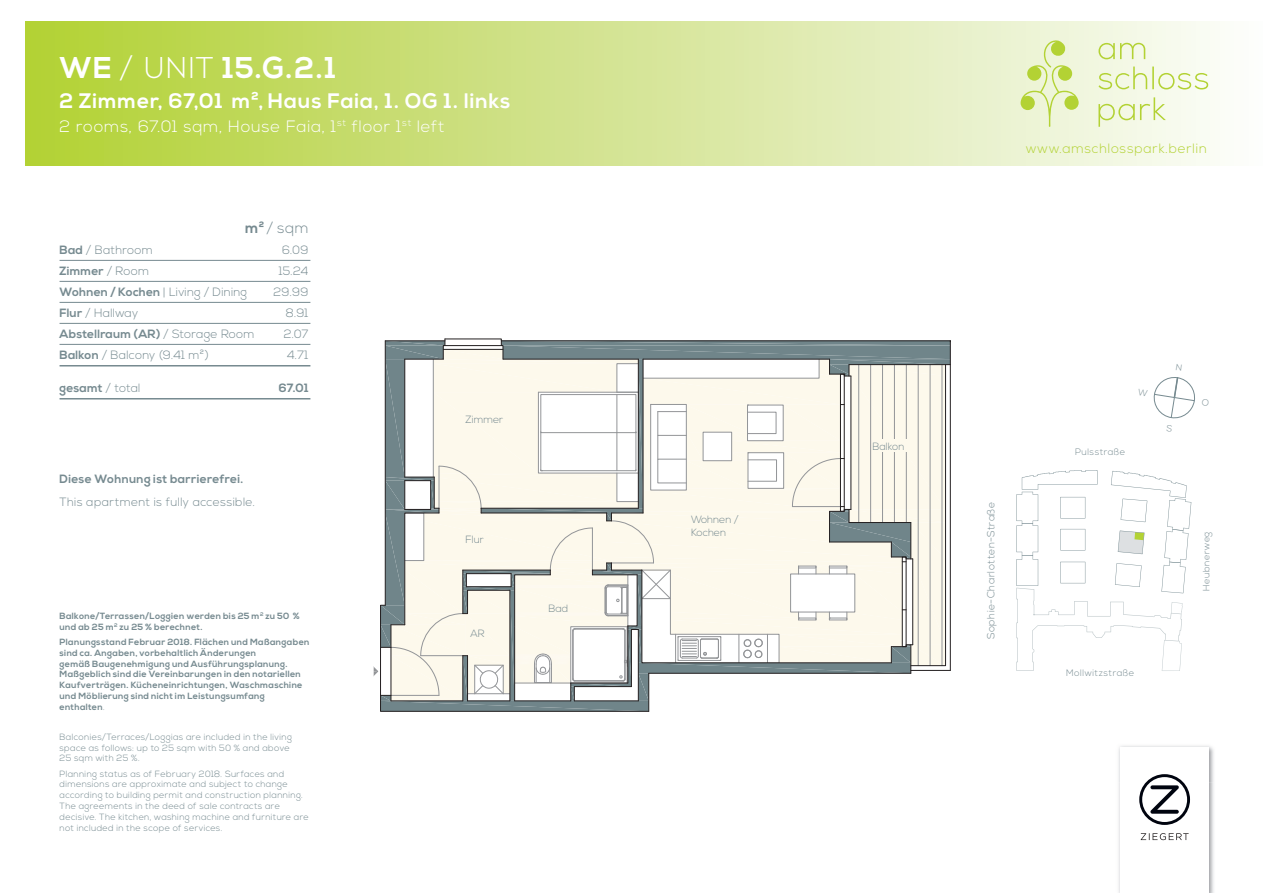
<style>
.page{position:relative;width:1263px;height:893px;background:#fff}
.page>*{position:absolute;margin:0;border:0;box-sizing:border-box;transform-origin:0 0}
.t1{font:700 30px "Nexa";color:#fff}
.t2{font:700 21px "Nexa";letter-spacing:.04em;color:#fff}
.t3{font:300 16.5px "Nexa";letter-spacing:.045em;color:#fff}
.t4{font:300 15px "Nexa";color:#768a90}
.t5{font:300 13.5px "Nexa";letter-spacing:.055em;color:#b3d234}
.t6{font:300 12px "Nexa";letter-spacing:.02em;color:#768a90}
.t7{font:700 12px "Nexa";letter-spacing:.02em;color:#768a90}
.t8{font:300 10.5px/12.6px "Nexa";color:#768a90}
.t9{font:300 10.35px "Nexa";letter-spacing:.05em;color:#768a90}
.t10{font:300 9.3px "Nexa";letter-spacing:.05em;color:#768a90}
.t11{font:300 9.15px "Nexa";letter-spacing:.05em;color:#768a90}
.t12{font:300 9px/10.8px "Nexa";letter-spacing:.035em;color:#768a90}
.t13{font:700 9px/10.8px "Nexa";letter-spacing:.035em;color:#768a90}
.s1{font-weight:300}
.s2{font-weight:700}
</style>
<div class="page">
<div style="left:26px;top:21px;width:1237px;height:145px;background:linear-gradient(to right,#b2d035,#fbfcfc)"></div>
<hr style="left:60px;top:260px;width:250px;height:1px;background:#768a90">
<hr style="left:60px;top:281px;width:250px;height:1px;background:#768a90">
<hr style="left:60px;top:302px;width:250px;height:1px;background:#768a90">
<hr style="left:60px;top:323px;width:250px;height:1px;background:#768a90">
<hr style="left:60px;top:344px;width:250px;height:1px;background:#768a90">
<hr style="left:60px;top:365px;width:250px;height:1px;background:#768a90">
<hr style="left:60px;top:398px;width:250px;height:1px;background:#768a90">
<svg style="left:1016px;top:470px;width:175px;height:201px"></svg>
<svg style="left:1098px;top:43px;width:110px;height:84px"></svg>
<svg style="left:1020px;top:40px;width:59px;height:87px;background:#e1edb5"></svg>
<svg style="left:375px;top:339px;width:576px;height:373px"></svg>
<img style="left:1118px;top:783px;width:2px;height:110px">
<img style="left:1118px;top:746px;width:96px;height:37px">
<img style="left:1209px;top:782px;width:5px;height:111px">
<div style="left:1120px;top:747px;width:89px;height:146px;background:#fff"></div>
<svg style="left:1141px;top:833px;width:47px;height:7px"></svg>
<svg style="left:1139px;top:774px;width:51px;height:51px"></svg>
<div style="left:872px;top:439px;width:37px;height:13px;background:#fdf9ec"></div>
<svg style="left:1153px;top:377px;width:42px;height:42px"></svg>
<h1 class="t1" style="left:60px;top:50px;width:278px">WE <span class="s1">/ UNIT</span> 15.G.2.1</h1>
<h2 class="t2" style="left:60px;top:89px;width:453px">2 Zimmer, 67,01 m², Haus Faia, 1. OG 1. links</h2>
<h3 class="t3" style="left:60px;top:117px;width:387px">2 rooms, 67.01 sqm, House Faia, 1<sup>st</sup> floor 1<sup>st</sup> left</h3>
<h3 class="t4" style="left:245px;top:219px;width:65px"><span class="s2">m²</span> / sqm</h3>
<h3 class="t6" style="left:60px;top:243px;width:95px"><span class="s2">Bad</span> / Bathroom</h3>
<h3 class="t6" style="left:282px;top:243px;width:28px">6.09</h3>
<h3 class="t7" style="left:60px;top:264px;width:91px">Zimmer <span class="s1">/ Room</span></h3>
<h3 class="t6" style="left:279px;top:264px;width:31px">15.24</h3>
<h3 class="t6" style="left:60px;top:285px;width:189px"><span class="s2">Wohnen / Kochen</span> | Living / Dining</h3>
<h3 class="t6" style="left:274px;top:285px;width:36px">29.99</h3>
<h3 class="t6" style="left:60px;top:306px;width:80px"><span class="s2">Flur</span> / Hallway</h3>
<h3 class="t6" style="left:286px;top:306px;width:24px">8.91</h3>
<h3 class="t7" style="left:60px;top:327px;width:197px">Abstellraum (AR) <span class="s1">/ Storage Room</span></h3>
<h3 class="t6" style="left:284px;top:327px;width:26px">2.07</h3>
<h3 class="t6" style="left:60px;top:348px;width:151px"><span class="s2">Balkon</span> / Balcony (9.41 m²)</h3>
<h3 class="t6" style="left:287px;top:348px;width:23px">4.71</h3>
<h3 class="t7" style="left:60px;top:381px;width:82px">gesamt <span class="s1">/ total</span></h3>
<h3 class="t7" style="left:279px;top:381px;width:31px">67.01</h3>
<h3 class="t7" style="left:60px;top:472px;width:185px">Diese Wohnung ist barrierefrei.</h3>
<h3 class="t6" style="left:60px;top:495px;width:197px">This apartment is fully accessible.</h3>
<p class="t13" style="left:60px;top:611px;width:242px">Balkone/Terrassen/Loggien werden bis 25 m<sup>2</sup> zu 50 % und ab 25 m<sup>2</sup> zu 25 % berechnet.</p>
<p class="t13" style="left:60px;top:637px;width:251px">Planungsstand Februar 2018. Flächen und Maßangaben sind ca. Angaben, vorbehaltlich Änderungen<br>gemäß Baugenehmigung und Ausführungsplanung.<br>Maßgeblich sind die Vereinbarungen in den notariellen Kaufverträgen. Kücheneinrichtungen, Waschmaschine und Möblierung sind nicht im Leistungsumfang enthalten<span class="s1">.</span></p>
<p class="t12" style="left:60px;top:732px;width:234px">Balconies/Terraces/Loggias are included in the living space as follows: up to 25 sqm with 50 % and above<br>25 sqm with 25 %.</p>
<p class="t12" style="left:60px;top:768px;width:251px">Planning status as of February 2018. Surfaces and dimensions are approximate and subject to change according to building permit and construction planning.<br>The agreements in the deed of sale contracts are decisive. The kitchen, washing machine and furniture are not included in the scope of services.</p>
<p class="t8" style="left:466px;top:414px;width:39px">Zimmer</p>
<p class="t8" style="left:466px;top:534px;width:20px">Flur</p>
<p class="t8" style="left:470px;top:628px;width:16px">AR</p>
<p class="t8" style="left:548px;top:603px;width:21px">Bad</p>
<p class="t8" style="left:691px;top:514px;width:49px">Wohnen /<br>Kochen</p>
<h3 class="t5" style="left:1026px;top:140px;width:182px">www.amschlosspark.berlin</h3>
<p class="t8" style="left:872px;top:440px;width:34px">Balkon</p>
<p class="t9" style="left:985px;top:639px;width:139px;rotate:-90deg">Sophie-Charlotten-Straße</p>
<p class="t10" style="left:1075px;top:447px;width:52px">Pulsstraße</p>
<p class="t10" style="left:1066px;top:667px;width:70px">Mollwitzstraße</p>
<p class="t11" style="left:1201px;top:591px;width:61px;rotate:-90deg">Heubnerweg</p>
</div>
